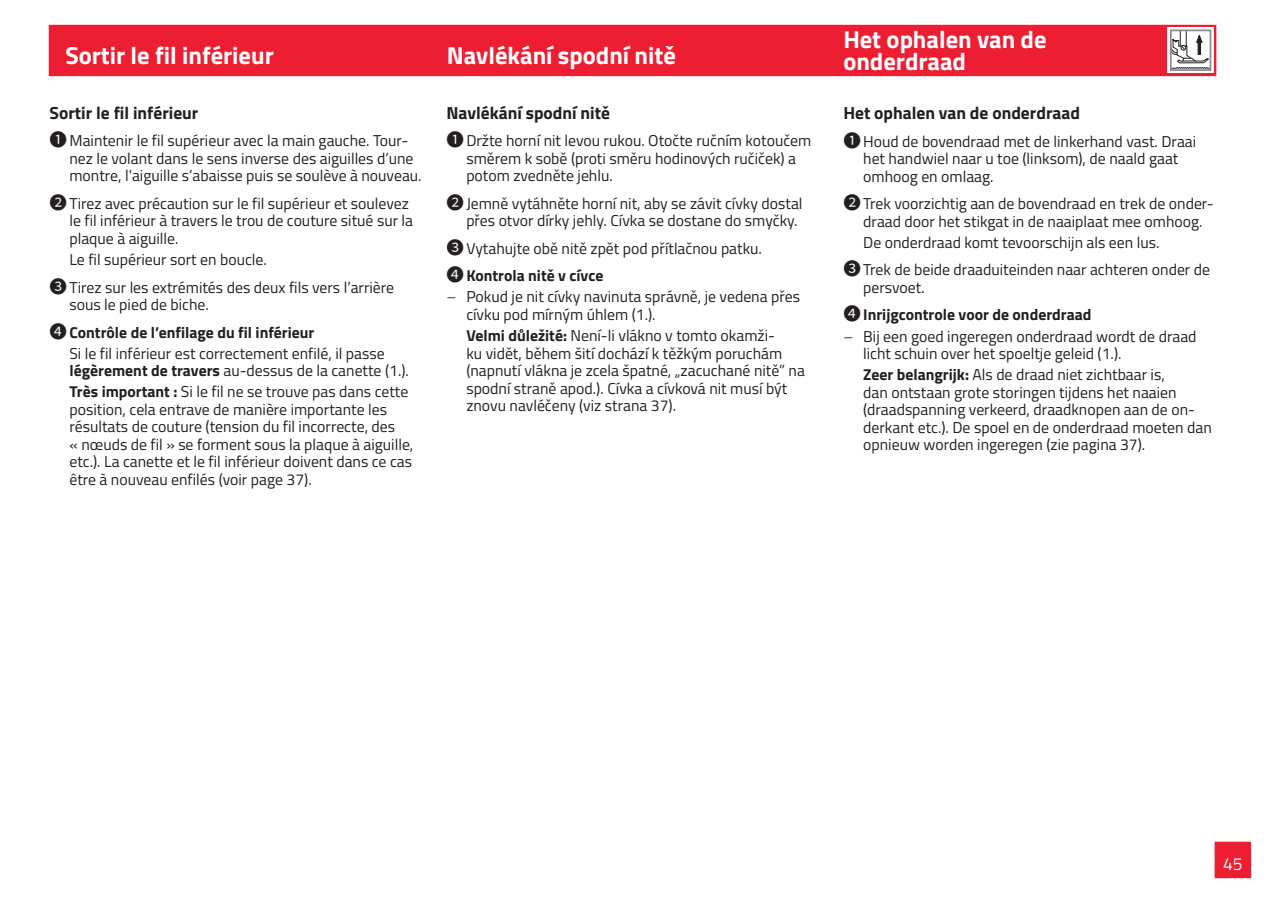
<style>
.page{position:relative;width:1275px;height:903px;background:#fff}
.page>*{position:absolute;margin:0;border:0;box-sizing:border-box;transform-origin:0 0}
.t1{font:700 24.5px/22.8px "Titillium Web";color:#fff}
.t2{font:700 17.5px "Titillium Web";color:#231f20}
.t3{font:17.5px "Titillium Web";color:#fff}
.t4{font:15.75px/17.5px "Titillium Web";color:#231f20}
.t5{font:700 15.75px/27.5px "Titillium Web";color:#231f20}
.s1{font-family:"Noto Sans Hant";font-size:17.5px}
.s2{font-weight:400}
.s3{font-family:"Noto Sans Hant";font-weight:400;font-size:17.5px}
.s4{font-weight:700}
.s5{font-weight:300}
</style>
<div class="page">
<div style="left:1215px;top:842px;width:35px;height:35px;background:#ed1d32"></div>
<div style="left:1214px;top:842px;width:37px;height:36px;border:2px solid #ed1d32"></div>
<div style="left:50px;top:26px;width:1165px;height:49px;background:#ed1d32"></div>
<div style="left:49px;top:25px;width:1167px;height:51px;border:2px solid #ed1d32"></div>
<svg style="left:1167px;top:28px;width:46px;height:45px"></svg>
<svg style="left:1173px;top:33px;width:35px;height:35px"></svg>
<div style="left:1170px;top:30px;width:41px;height:41px;border:2px solid #8a8c8f"></div>
<h1 class="t1" style="left:65px;top:43px;width:210px">Sortir le fil inférieur</h1>
<h1 class="t1" style="left:447px;top:43px;width:230px">Navlékání spodní nitě</h1>
<p class="t2" style="left:50px;top:100px;width:150px">Sortir le fil inférieur</p>
<p class="t4" style="left:69px;top:131px;width:354px;text-indent:-20px"><span class="s1">❶</span>Maintenir le fil supérieur avec la main gauche. Tour&shy;nez le volant dans le sens inverse des aiguilles d’une montre, l’aiguille s’abaisse puis se soulève à nouveau.</p>
<p class="t4" style="left:69px;top:194px;width:345px;text-indent:-20px"><span class="s1">❷</span>Tirez avec précaution sur le fil supérieur et soulevez le fil inférieur à travers le trou de couture situé sur la plaque à aiguille.</p>
<p class="t4" style="left:50px;top:245px;width:346px;line-height:27.5px;text-indent:20px">Le fil supérieur sort en boucle.<br><span class="s1">❸</span>Tirez sur les extrémités des deux fils vers l’arrière</p>
<p class="t5" style="left:50px;top:290px;width:266px;text-indent:20px"><span class="s2">sous le pied de biche.<br></span><span class="s3">❹</span>Contrôle de l’enfilage du fil inférieur</p>
<p class="t4" style="left:69px;top:344px;width:341px">Si le fil inférieur est correctement enfilé, il passe <span class="s4">légèrement de travers</span> au-dessus de la canette (1.).</p>
<p class="t4" style="left:69px;top:382px;width:345px"><span class="s4">Très important :</span> Si le fil ne se trouve pas dans cette position, cela entrave de manière importante les résultats de couture (tension du fil incorrecte, des<br>« nœuds de fil » se forment sous la plaque à aiguille, etc.). La canette et le fil inférieur doivent dans ce cas être à nouveau enfilés (voir page 37).</p>
<p class="t2" style="left:446px;top:100px;width:165px">Navlékání spodní nitě</p>
<p class="t4" style="left:466px;top:131px;width:346px;text-indent:-20px"><span class="s1">❶</span>Držte horní nit levou rukou. Otočte ručním kotoučem směrem k sobě (proti směru hodinových ručiček) a potom zvedněte jehlu.</p>
<p class="t4" style="left:466px;top:194px;width:338px;text-indent:-20px"><span class="s1">❷</span>Jemně vytáhněte horní nit, aby se závit cívky dostal přes otvor dírky jehly. Cívka se dostane do smyčky.</p>
<p class="t4" style="left:446px;top:234px;width:317px;line-height:27.5px"><span class="s1">❸</span>Vytahujte obě nitě zpět pod přítlačnou patku.<br><span class="s1">❹</span><span class="s4">Kontrola nitě v cívce</span></p>
<p class="t4" style="left:466px;top:287px;width:335px;text-indent:-20px"><span class="s5">–</span> Pokud je nit cívky navinuta správně, je vedena přes cívku pod mírným úhlem (1.).</p>
<p class="t4" style="left:466px;top:326px;width:340px"><span class="s4">Velmi důležité:</span> Není-li vlákno v tomto okamži-<br>ku vidět, během šití dochází k těžkým poruchám (napnutí vlákna je zcela špatné, „zacuchané nitě” na spodní straně apod.). Cívka a cívková nit musí být znovu navléčeny (viz strana 37).</p>
<h1 class="t1" style="left:843px;top:26px;width:205px">Het ophalen van de onderdraad</h1>
<p class="t2" style="left:843px;top:100px;width:238px">Het ophalen van de onderdraad</p>
<p class="t4" style="left:863px;top:132px;width:335px;text-indent:-20px"><span class="s1">❶</span>Houd de bovendraad met de linkerhand vast. Draai het handwiel naar u toe (linksom), de naald gaat omhoog en omlaag.</p>
<p class="t4" style="left:843px;top:194px;width:372px;text-align:center"><span class="s1">❷</span>Trek voorzichtig aan de bovendraad en trek de onder&shy;draad door het stikgat in de naaiplaat mee omhoog.</p>
<p class="t4" style="left:843px;top:228px;width:368px;line-height:27.5px;text-indent:20px">De onderdraad komt tevoorschijn als een lus.<br><span class="s1">❸</span>Trek de beide draaduiteinden naar achteren onder de</p>
<p class="t5" style="left:843px;top:273px;width:250px;text-indent:20px"><span class="s2">persvoet.<br></span><span class="s3">❹</span>Inrijgcontrole voor de onderdraad</p>
<p class="t4" style="left:863px;top:326px;width:335px;text-indent:-20px"><span class="s5">–</span> Bij een goed ingeregen onderdraad wordt de draad licht schuin over het spoeltje geleid (1.).</p>
<p class="t4" style="left:863px;top:365px;width:350px"><span class="s4">Zeer belangrijk:</span> Als de draad niet zichtbaar is,<br>dan ontstaan grote storingen tijdens het naaien (draadspanning verkeerd, draadknopen aan de on&shy;derkant etc.). De spoel en de onderdraad moeten dan opnieuw worden ingeregen (zie pagina 37).</p>
<p class="t3" style="left:1223px;top:851px;width:21px">45</p>
</div>
